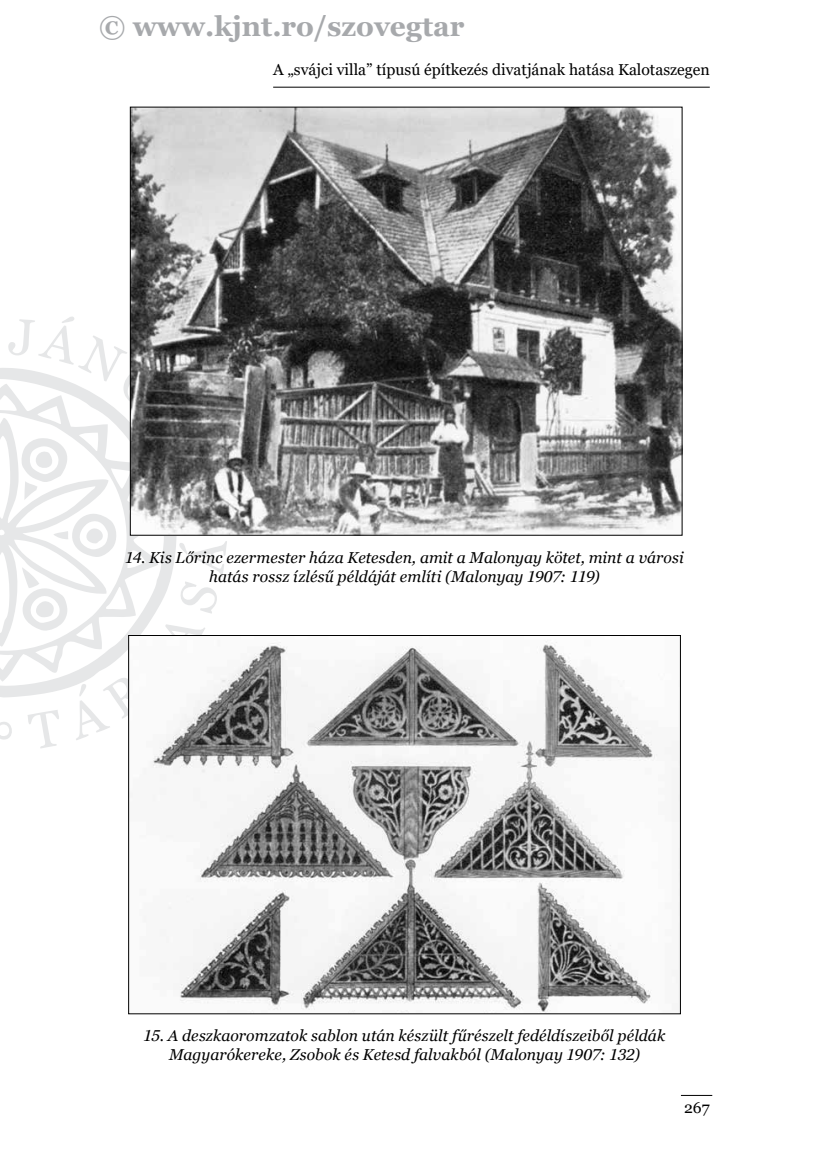
<style>
.page{position:relative;width:819px;height:1166px;background:#fff}
.page>*{position:absolute;margin:0;border:0;box-sizing:border-box;transform-origin:0 0}
.t1{font:700 28px "Georgia";color:#a7a9ac}
.t2{font:italic 15.75px/19.2px "Georgia";letter-spacing:.005em;color:#000;text-align:center}
.t3{font:15.75px "Georgia";color:#000}
</style>
<div class="page">
<hr style="left:273px;top:87px;width:436px;height:1px;background:#000">
<hr style="left:681px;top:1095px;width:31px;height:1px;background:#000">
<svg style="left:0;top:315px;width:227px;height:433px"></svg>
<img style="left:132px;top:109px;width:548px;height:425px">
<img style="left:130px;top:637px;width:527px;height:375px">
<h1 class="t1" style="left:99px;top:8px;width:367px">© www.kjnt.ro/szovegtar</h1>
<p class="t3" style="left:273px;top:60px;width:438px">A „svájci villa” típusú építkezés divatjának hatása Kalotaszegen</p>
<p class="t2" style="left:125px;top:548px;width:560px">14. Kis Lőrinc ezermester háza Ketesden, amit a Malonyay kötet, mint a városi hatás rossz ízlésű példáját említi (Malonyay 1907: 119)</p>
<p class="t2" style="left:143px;top:1026px;width:523px">15. A deszkaoromzatok sablon után készült fűrészelt fedéldíszeiből példák<br>Magyarókereke, Zsobok és Ketesd falvakból (Malonyay 1907: 132)</p>
<p class="t3" style="left:684px;top:1098px;width:27px">267</p>
</div>
